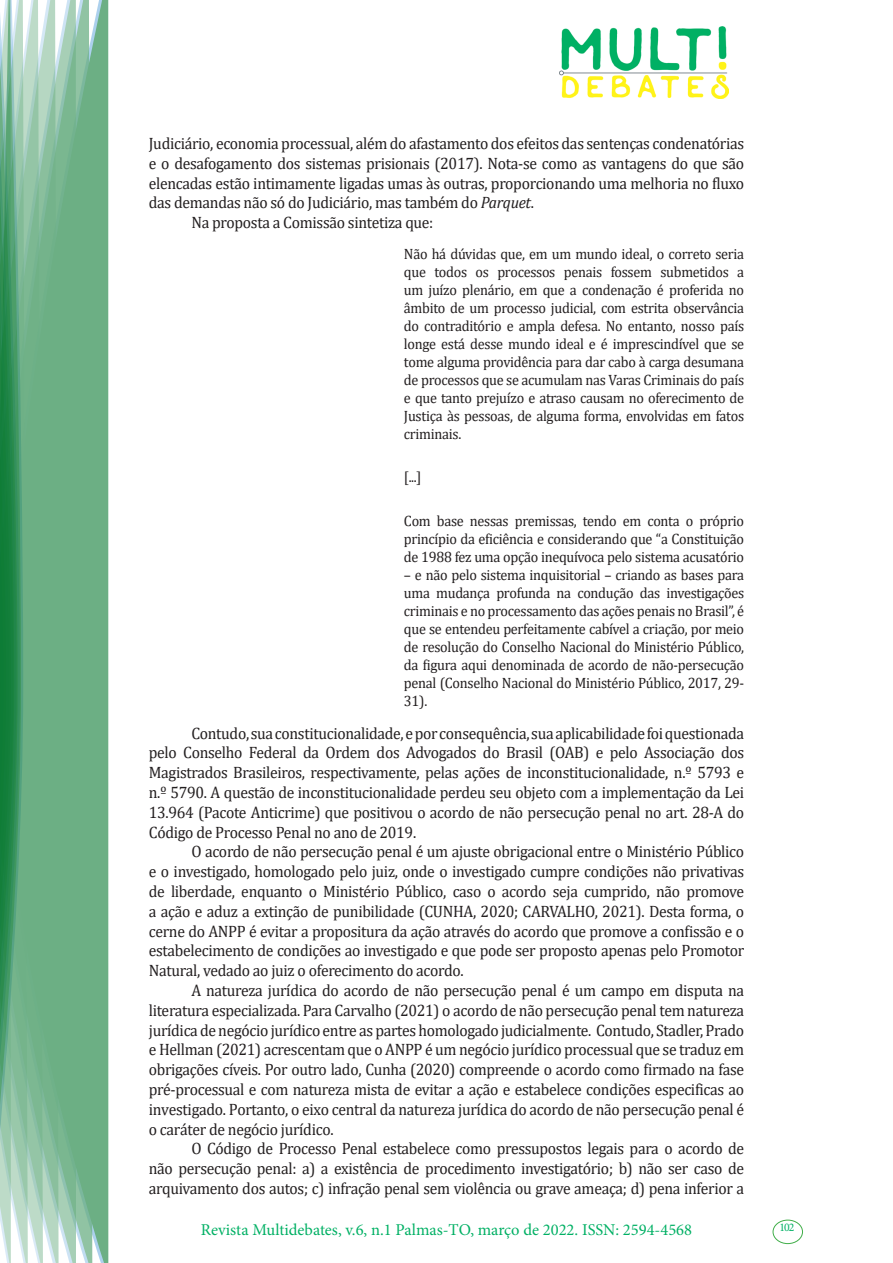
<style>
.page{position:relative;width:893px;height:1263px;background:#fff}
.page>*{position:absolute;margin:0;border:0;box-sizing:border-box;transform-origin:0 0}
.texto{font:16.5px/19.8px "Cambria";letter-spacing:-.02em;color:#231f20;text-align:justify;scale:.95 1}
.t1{font:16.5px "Minion Pro";color:#00b064}
.citacao{font:15px/18px "Cambria";letter-spacing:-.02em;color:#231f20;text-align:justify;scale:.95 1}
.t2{font:11.7px "Minion Pro";color:#00b064}
.s1{font-style:italic}
</style>
<div class="page">
<img style="left:559px;top:26px;width:169px;height:72px">
<div style="left:95px;top:0;width:14px;height:1263px;background:#6caf84"></div>
<svg style="left:79px;top:0;width:16px;height:1263px;background:#71b289"></svg>
<svg style="left:62px;top:0;width:17px;height:1263px;background:#75b48c"></svg>
<svg style="left:45px;top:0;width:17px;height:1263px;background:#7cb792"></svg>
<svg style="left:30px;top:0;width:15px;height:1263px;background:#80ba96"></svg>
<svg style="left:0;top:0;width:30px;height:1263px;background:#61a97f"></svg>
<div style="left:772px;top:1219px;width:31px;height:25px;border:1px solid #40ae49;border-radius:50%"></div>
<p class="texto" style="left:149px;top:133px;width:628px">Judiciário, economia processual, além do afastamento dos efeitos das sentenças condenatórias e o desafogamento dos sistemas prisionais (2017). Nota-se como as vantagens do que são elencadas estão intimamente ligadas umas às outras, proporcionando uma melhoria no fluxo das demandas não só do Judiciário, mas também do <span class="s1">Parquet</span>.</p>
<p class="texto" style="left:191px;top:213px;width:256px">Na proposta a Comissão sintetiza que:</p>
<p class="citacao" style="left:404px;top:245px;width:360px">Não há dúvidas que, em um mundo ideal, o correto seria que todos os processos penais fossem submetidos a um juízo plenário, em que a condenação é proferida no âmbito de um processo judicial, com estrita observância do contraditório e ampla defesa. No entanto, nosso país longe está desse mundo ideal e é imprescindível que se tome alguma providência para dar cabo à carga desumana de processos que se acumulam nas Varas Criminais do país e que tanto prejuízo e atraso causam no oferecimento de Justiça às pessoas, de alguma forma, envolvidas em fatos criminais.</p>
<p class="citacao" style="left:404px;top:468px;width:20px">[...]</p>
<p class="citacao" style="left:404px;top:512px;width:360px">Com base nessas premissas, tendo em conta o próprio princípio da eficiência e considerando que “a Constituição de 1988 fez uma opção inequívoca pelo sistema acusatório</p>
<p class="citacao" style="left:404px;top:566px;width:360px">– e não pelo sistema inquisitorial – criando as bases para uma mudança profunda na condução das investigações criminais e no processamento das ações penais no Brasil”, é que se entendeu perfeitamente cabível a criação, por meio de resolução do Conselho Nacional do Ministério Público, da figura aqui denominada de acordo de não-persecução penal (Conselho Nacional do Ministério Público, 2017, 29- 31).</p>
<p class="texto" style="left:149px;top:723px;width:628px;text-indent:43px">Contudo, sua constitucionalidade, e por consequência, sua aplicabilidade foi questionada pelo Conselho Federal da Ordem dos Advogados do Brasil (OAB) e pelo Associação dos Magistrados Brasileiros, respectivamente, pelas ações de inconstitucionalidade, n.º 5793 e n.º 5790. A questão de inconstitucionalidade perdeu seu objeto com a implementação da Lei 13.964 (Pacote Anticrime) que positivou o acordo de não persecução penal no art. 28-A do Código de Processo Penal no ano de 2019.</p>
<p class="texto" style="left:149px;top:842px;width:628px;text-indent:43px">O acordo de não persecução penal é um ajuste obrigacional entre o Ministério Público e o investigado, homologado pelo juiz, onde o investigado cumpre condições não privativas de liberdade, enquanto o Ministério Público, caso o acordo seja cumprido, não promove a ação e aduz a extinção de punibilidade (CUNHA, 2020; CARVALHO, 2021). Desta forma, o cerne do ANPP é evitar a propositura da ação através do acordo que promove a confissão e o estabelecimento de condições ao investigado e que pode ser proposto apenas pelo Promotor Natural, vedado ao juiz o oferecimento do acordo.</p>
<p class="texto" style="left:149px;top:980px;width:628px;text-indent:43px">A natureza jurídica do acordo de não persecução penal é um campo em disputa na literatura especializada. Para Carvalho (2021) o acordo de não persecução penal tem natureza jurídica de negócio jurídico entre as partes homologado judicialmente. Contudo, Stadler, Prado e Hellman (2021) acrescentam que o ANPP é um negócio jurídico processual que se traduz em obrigações cíveis. Por outro lado, Cunha (2020) compreende o acordo como firmado na fase pré-processual e com natureza mista de evitar a ação e estabelece condições especificas ao investigado. Portanto, o eixo central da natureza jurídica do acordo de não persecução penal é o caráter de negócio jurídico.</p>
<p class="texto" style="left:149px;top:1139px;width:628px;text-indent:43px">O Código de Processo Penal estabelece como pressupostos legais para o acordo de não persecução penal: a) a existência de procedimento investigatório; b) não ser caso de arquivamento dos autos; c) infração penal sem violência ou grave ameaça; d) pena inferior a</p>
<p class="t1" style="left:201px;top:1218px;width:493px">Revista Multidebates, v.6, n.1 Palmas-TO, março de 2022. ISSN: 2594-4568</p>
<p class="t2" style="left:779px;top:1219px;width:16px">102</p>
</div>
